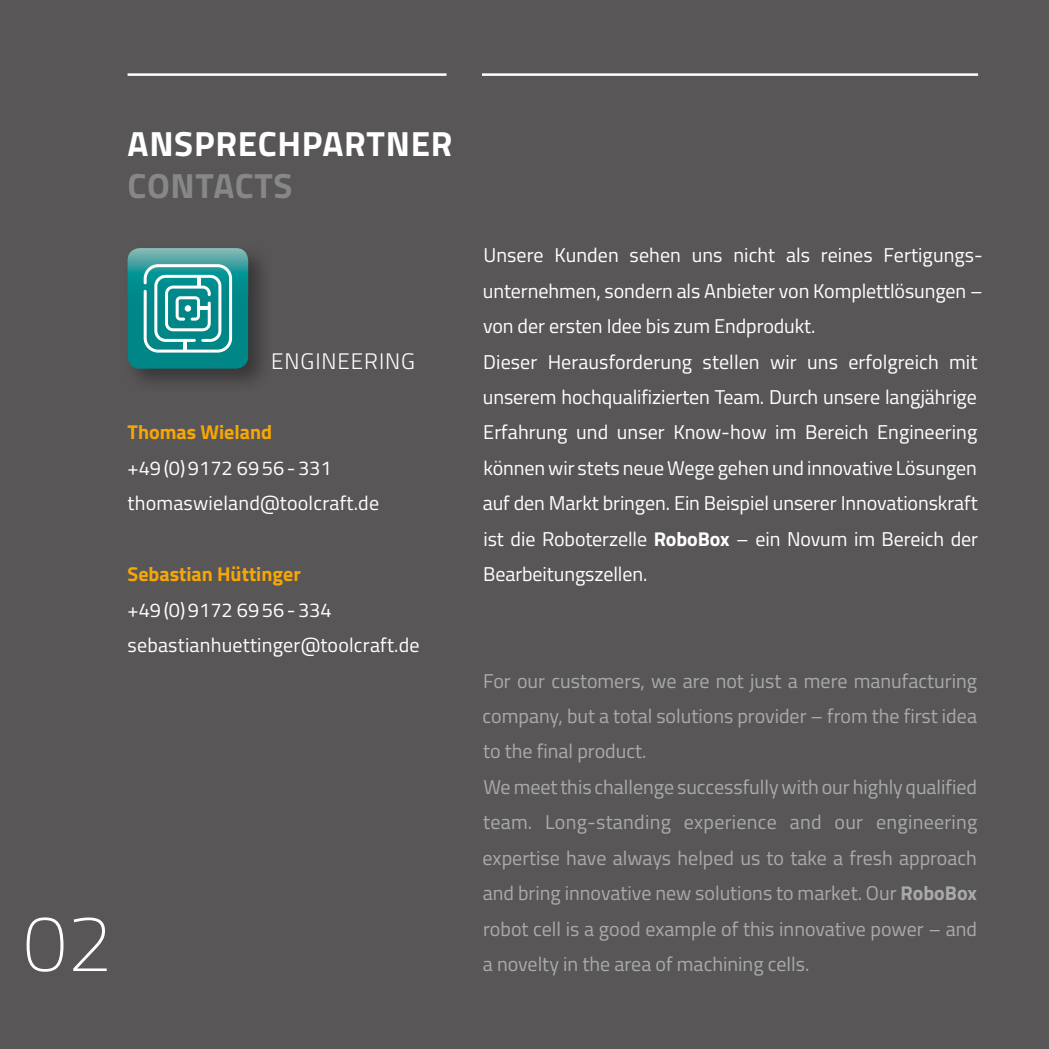
<style>
.page{position:relative;width:1049px;height:1049px;background:#595657}
.page>*{position:absolute;margin:0;border:0;box-sizing:border-box;transform-origin:0 0}
.t1{font:100 80px "Titillium";color:#fff}
.t2{font:700 35px "Titillium";letter-spacing:.02em;color:#fff}
.t3{font:700 35px "Titillium";letter-spacing:.02em;color:#878786}
.t4{font:300 22.5px "Titillium";letter-spacing:.04em;color:#fff}
.t5{font:20px/35.5px "Titillium";letter-spacing:-.005em;color:#fff}
.t6{font:20px/35.5px "Titillium";color:#a9aaaa}
.t7{font:700 20px "Titillium";color:#f7a704}
.s1{font-weight:700}
</style>
<div class="page">
<div style="left:123px;top:243px;width:150px;height:150px;background:#000;opacity:.38"></div>
<svg style="left:128px;top:248px;width:120px;height:121px"></svg>
<div style="left:185px;top:305px;width:6px;height:7px;background:#fff;border-radius:50%"></div>
<hr style="left:128px;top:73px;width:318px;height:3px;background:#fff">
<hr style="left:482px;top:73px;width:496px;height:3px;background:#fff">
<h2 class="t2" style="left:128px;top:117px;width:326px">ANSPRECHPARTNER</h2>
<h2 class="t3" style="left:128px;top:159px;width:167px">CONTACTS</h2>
<p class="t4" style="left:271px;top:344px;width:145px">ENGINEERING</p>
<p class="t7" style="left:128px;top:417px;width:146px">Thomas Wieland</p>
<p class="t5" style="left:128px;top:449px;width:253px">+49(0)9172 6956-331 thomaswieland@toolcraft.de</p>
<p class="t7" style="left:128px;top:559px;width:175px">Sebastian Hüttinger</p>
<p class="t5" style="left:128px;top:591px;width:294px">+49(0)9172 6956-334 sebastianhuettinger@toolcraft.de</p>
<h1 class="t1" style="left:23px;top:886px;width:91px">02</h1>
<p class="t5" style="left:483px;top:236px;width:501px">Unsere Kunden sehen uns nicht als reines Fertigungs&shy;unternehmen, sondern als Anbieter von Komplettlösungen – von der ersten Idee bis zum Endprodukt.<br>Dieser Herausforderung stellen wir uns erfolgreich mit unserem hochqualifizierten Team. Durch unsere langjährige Erfahrung und unser Know-how im Bereich Engineering können wir stets neue Wege gehen und innovative Lösungen auf den Markt bringen. Ein Beispiel unserer Innovationskraft ist die Roboterzelle <span class="s1">RoboBox</span> – ein Novum im Bereich der Bearbeitungszellen.</p>
<p class="t6" style="left:483px;top:662px;width:496px">For our customers, we are not just a mere manufacturing company, but a total solutions provider – from the first idea to the final product.<br>We meet this challenge successfully with our highly qualified team. Long-standing experience and our engineering expertise have always helped us to take a fresh approach and bring innovative new solutions to market. Our <span class="s1">RoboBox </span>robot cell is a good example of this innovative power – and</p>
<p class="t6" style="left:483px;top:945px;width:328px">a novelty in the area of machining cells.</p>
</div>
